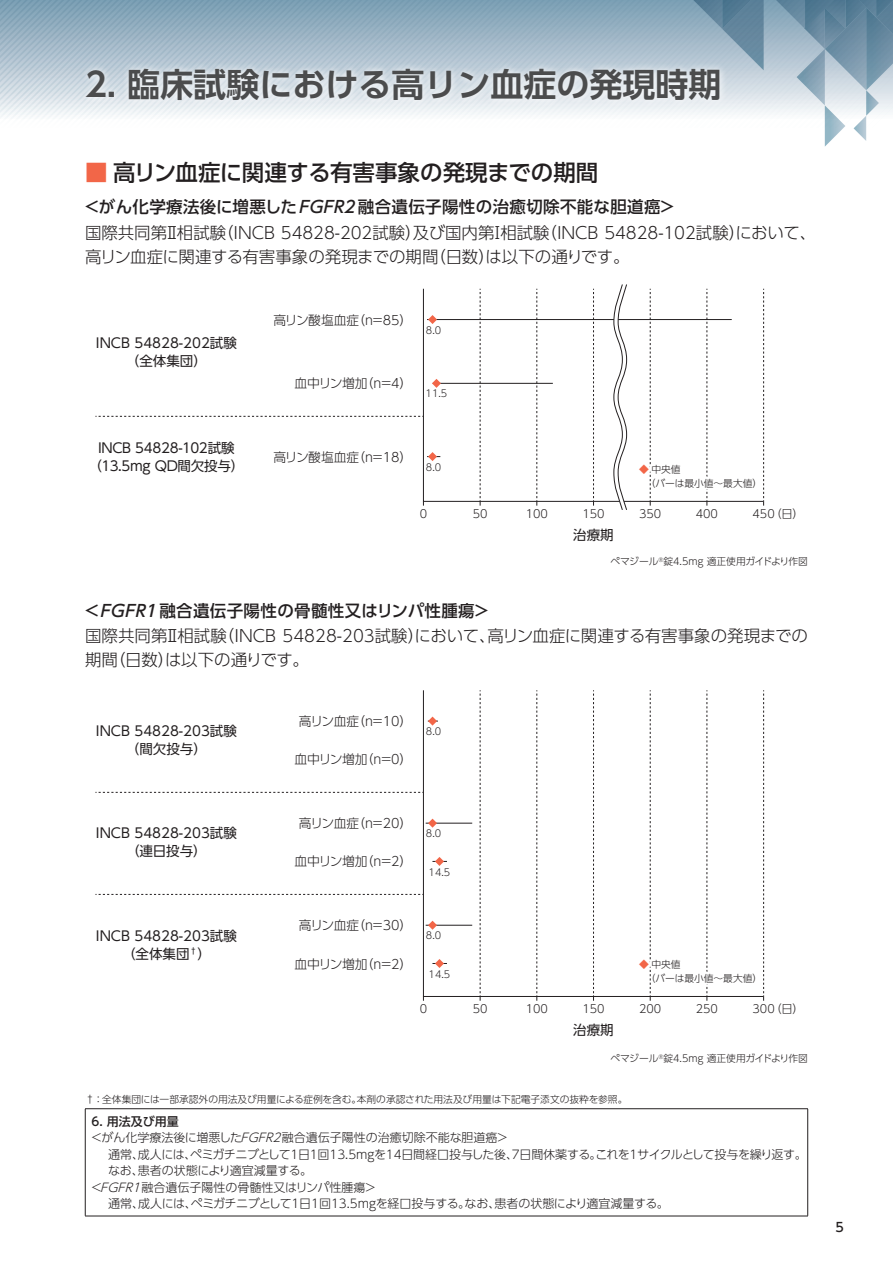
<style>
.page{position:relative;width:893px;height:1263px;background:#fff}
.page>*{position:absolute;margin:0;border:0;box-sizing:border-box;transform-origin:0 0}
.t1{font:700 33px "UD Shin Go Pr 6 De";color:#4b4c4d}
.t2{font:500 22.5px "UD Shin Go Pr 6";letter-spacing:-.005em;color:#231f20}
.t3{font:300 16.5px/24px "UD Shin Go Pr 6";letter-spacing:-.005em;color:#231f20}
.t4{font:500 16.5px "UD Shin Go Pr 6";letter-spacing:.02em;color:#231f20}
.t5{font:13.5px/18px "UD Shin Go Pr 6";color:#231f20;text-align:center}
.t6{font:13.5px/18px "UD Shin Go Pr 6";letter-spacing:-.02em;color:#231f20;text-align:center}
.t7{font:300 12.75px "UD Shin Go Pr 6";letter-spacing:-.035em;color:#231f20}
.t8{font:300 12.75px "UD Shin Go Pr 6";color:#231f20}
.t9{font:500 12.75px "UD Shin Go Pr 6";color:#231f20}
.t10{font:300 12px "UD Shin Go Pr 6";letter-spacing:-.015em;color:#231f20}
.t11{font:500 12px "UD Shin Go Pr 6";color:#231f20}
.t12{font:300 11.25px "UD Shin Go Pr 6";color:#231f20}
.t13{font:300 9.75px/13.5px "UD Shin Go Pr 6";color:#231f20}
.s1{color:#f26648}
.s2{font-style:italic}
</style>
<div class="page">
<svg style="left:824px;top:120px;width:43px;height:27px"></svg>
<svg style="left:0;top:0;width:893px;height:120px;background:#a6bcca"></svg>
<hr style="left:85px;top:1108px;width:723px;height:1px;background:#231f20">
<hr style="left:85px;top:1109px;width:1px;height:107px;background:#231f20">
<hr style="left:807px;top:1109px;width:1px;height:107px;background:#231f20">
<hr style="left:85px;top:1216px;width:723px;height:1px;background:#231f20">
<svg style="left:79px;top:61px;width:648px;height:46px;background:#dce4ea"></svg>
<svg style="left:95px;top:416px;width:328px;height:1px"></svg>
<svg style="left:423px;top:288px;width:341px;height:214px"></svg>
<svg style="left:480px;top:289px;width:1px;height:217px"></svg>
<svg style="left:536px;top:289px;width:2px;height:217px"></svg>
<svg style="left:593px;top:289px;width:1px;height:217px"></svg>
<hr style="left:427px;top:319px;width:305px;height:1px;background:#231f20">
<svg style="left:422px;top:315px;width:23px;height:23px"></svg>
<hr style="left:433px;top:383px;width:120px;height:1px;background:#231f20">
<svg style="left:422px;top:379px;width:29px;height:23px"></svg>
<svg style="left:422px;top:452px;width:23px;height:23px"></svg>
<svg style="left:633px;top:289px;width:131px;height:217px"></svg>
<svg style="left:613px;top:284px;width:14px;height:226px"></svg>
<svg style="left:95px;top:792px;width:328px;height:1px"></svg>
<svg style="left:423px;top:690px;width:210px;height:307px"></svg>
<svg style="left:480px;top:690px;width:1px;height:311px"></svg>
<svg style="left:536px;top:690px;width:2px;height:311px"></svg>
<svg style="left:593px;top:690px;width:1px;height:311px"></svg>
<svg style="left:422px;top:716px;width:23px;height:23px"></svg>
<svg style="left:95px;top:894px;width:328px;height:1px"></svg>
<hr style="left:426px;top:823px;width:46px;height:1px;background:#231f20">
<svg style="left:422px;top:819px;width:23px;height:23px"></svg>
<hr style="left:426px;top:925px;width:46px;height:1px;background:#231f20">
<svg style="left:422px;top:921px;width:23px;height:23px"></svg>
<svg style="left:424px;top:959px;width:30px;height:23px"></svg>
<svg style="left:424px;top:857px;width:30px;height:23px"></svg>
<svg style="left:633px;top:690px;width:131px;height:311px"></svg>
<h1 class="t1" style="left:85px;top:58px;width:638px">2. 臨床試験における高リン血症の発現時期</h1>
<h2 class="t2" style="left:85px;top:155px;width:515px"><span class="s1">■</span> 高リン血症に関連する有害事象の発現までの期間</h2>
<h3 class="t4" style="left:84px;top:194px;width:594px">＜がん化学療法後に増悪したFGFR2融合遺伝子陽性の治癒切除不能な胆道癌＞</h3>
<h3 class="t3" style="left:85px;top:220px;width:733px">国際共同第Ⅱ相試験（INCB 54828-202試験）及び国内第Ⅰ相試験（INCB 54828-102試験）において、高リン血症に関連する有害事象の発現までの期間（日数）は以下の通りです。</h3>
<p class="t5" style="left:96px;top:333px;width:143px">INCB 54828-202試験（全体集団）</p>
<p class="t6" style="left:89px;top:439px;width:157px">INCB 54828-102試験（13.5mg QD間欠投与）</p>
<p class="t8" style="left:273px;top:309px;width:140px">高リン酸塩血症（n=85）</p>
<p class="t7" style="left:295px;top:373px;width:119px">血中リン増加（n=4）</p>
<p class="t13" style="left:426px;top:323px;width:17px">8.0</p>
<p class="t13" style="left:426px;top:387px;width:23px">11.5</p>
<p class="t8" style="left:273px;top:446px;width:140px">高リン酸塩血症（n=18）</p>
<p class="t13" style="left:426px;top:460px;width:17px">8.0</p>
<p class="t13" style="left:646px;top:462px;width:118px;text-indent:-7px"><span class="s1">◆</span> 中央値<br>（バーは最小値～最大値）</p>
<p class="t12" style="left:420px;top:505px;width:9px">0</p>
<p class="t12" style="left:473px;top:505px;width:16px">50</p>
<p class="t12" style="left:526px;top:505px;width:24px">100</p>
<p class="t12" style="left:582px;top:505px;width:24px">150</p>
<p class="t12" style="left:639px;top:505px;width:24px">350</p>
<p class="t12" style="left:696px;top:505px;width:24px">400</p>
<p class="t12" style="left:752px;top:505px;width:53px">450（日）</p>
<p class="t5" style="left:573px;top:525px;width:42px">治療期</p>
<p class="t13" style="left:610px;top:554px;width:199px">ペマジール<sup>®</sup>錠4.5mg 適正使用ガイドより作図</p>
<h3 class="t4" style="left:84px;top:597px;width:408px">＜FGFR1融合遺伝子陽性の骨髄性又はリンパ性腫瘍＞</h3>
<h3 class="t3" style="left:85px;top:623px;width:724px">国際共同第Ⅱ相試験（INCB 54828-203試験）において、高リン血症に関連する有害事象の発現までの期間（日数）は以下の通りです。</h3>
<p class="t5" style="left:96px;top:722px;width:143px">INCB 54828-203試験（間欠投与）</p>
<p class="t7" style="left:299px;top:711px;width:115px">高リン血症（n=10）</p>
<p class="t7" style="left:295px;top:749px;width:119px">血中リン増加（n=0）</p>
<p class="t13" style="left:426px;top:724px;width:17px">8.0</p>
<p class="t7" style="left:299px;top:813px;width:115px">高リン血症（n=20）</p>
<p class="t5" style="left:96px;top:824px;width:143px">INCB 54828-203試験（連日投与）</p>
<p class="t13" style="left:426px;top:826px;width:17px">8.0</p>
<p class="t7" style="left:295px;top:851px;width:119px">血中リン増加（n=2）</p>
<p class="t13" style="left:429px;top:865px;width:23px">14.5</p>
<p class="t7" style="left:299px;top:915px;width:115px">高リン血症（n=30）</p>
<p class="t5" style="left:96px;top:926px;width:143px">INCB 54828-203試験（全体集団<sup>†</sup>）</p>
<p class="t13" style="left:426px;top:928px;width:17px">8.0</p>
<p class="t7" style="left:295px;top:953px;width:119px">血中リン増加（n=2）</p>
<p class="t13" style="left:429px;top:967px;width:23px">14.5</p>
<p class="t12" style="left:420px;top:1000px;width:9px">0</p>
<p class="t13" style="left:646px;top:957px;width:118px;text-indent:-7px"><span class="s1">◆</span> 中央値<br>（バーは最小値～最大値）</p>
<p class="t12" style="left:473px;top:1000px;width:16px">50</p>
<p class="t12" style="left:526px;top:1000px;width:24px">100</p>
<p class="t12" style="left:582px;top:1000px;width:24px">150</p>
<p class="t12" style="left:639px;top:1000px;width:24px">200</p>
<p class="t12" style="left:696px;top:1000px;width:24px">250</p>
<p class="t12" style="left:752px;top:1000px;width:53px">300（日）</p>
<p class="t5" style="left:573px;top:1020px;width:42px">治療期</p>
<p class="t13" style="left:610px;top:1051px;width:199px">ペマジール<sup>®</sup>錠4.5mg 適正使用ガイドより作図</p>
<p class="t13" style="left:85px;top:1092px;width:544px">†：全体集団には一部承認外の用法及び用量による症例を含む。本剤の承認された用法及び用量は下記電子添文の抜粋を参照。</p>
<p class="t11" style="left:92px;top:1111px;width:89px">6. 用法及び用量</p>
<p class="t10" style="left:91px;top:1128px;width:419px">＜がん化学療法後に増悪した<span class="s2">FGFR2</span>融合遺伝子陽性の治癒切除不能な胆道癌＞</p>
<p class="t10" style="left:108px;top:1144px;width:700px">通常、成人には、ペミガチニブとして1日1回13.5mgを14日間経口投与した後、7日間休薬する。これを1サイクルとして投与を繰り返す。</p>
<p class="t10" style="left:108px;top:1161px;width:206px">なお、患者の状態により適宜減量する。</p>
<p class="t10" style="left:91px;top:1177px;width:287px">＜<span class="s2">FGFR1</span>融合遺伝子陽性の骨髄性又はリンパ性腫瘍＞</p>
<p class="t10" style="left:108px;top:1194px;width:562px">通常、成人には、ペミガチニブとして1日1回13.5mgを経口投与する。なお、患者の状態により適宜減量する。</p>
<p class="t9" style="left:836px;top:1216px;width:10px">5</p>
</div>
